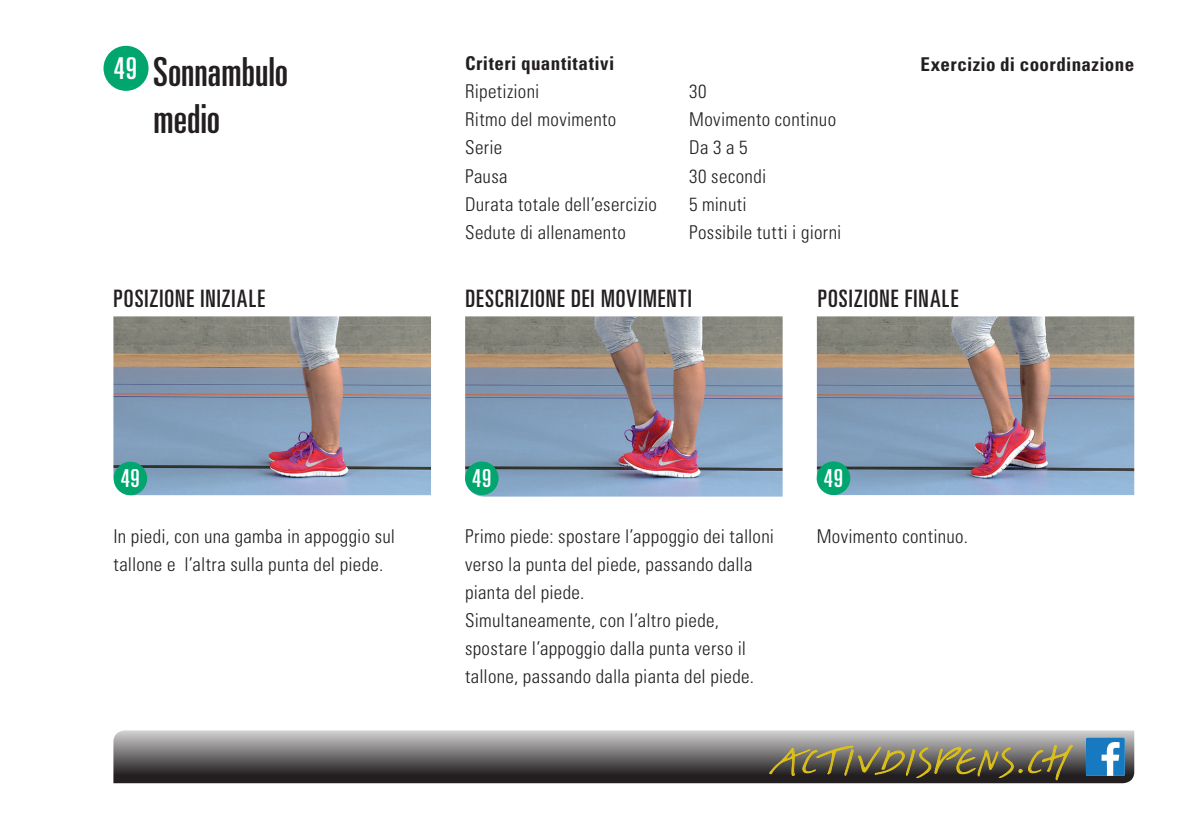
<style>
.page{position:relative;width:1191px;height:840px;background:#fff}
.page>*{position:absolute;margin:0;border:0;box-sizing:border-box;transform-origin:0 0}
.t1{font:ultra-condensed 40px/46.8px "Univers LT Std";color:#231f20}
.t2{font:35.2px "Linotype Belle";letter-spacing:-.02em;color:#dec218}
.t3{font:ultra-condensed 30px "Univers LT Std";color:#fff}
.t4{font:ultra-condensed 24.8px "Univers LT Std";color:#fff}
.t5{font:ultra-condensed 24px "Univers LT Std";letter-spacing:.045em;color:#231f20}
.t6{font:300 condensed 19px/28px "Univers LT Std";letter-spacing:.02em;color:#231f20}
.t7{font:700 condensed 19px "Univers LT Std";letter-spacing:.02em;color:#231f20}
</style>
<div class="page">
<svg style="left:113px;top:730px;width:1021px;height:52px;background:#767475"></svg>
<svg style="left:768px;top:740px;width:306px;height:40px;background:#706a55"></svg>
<svg style="left:1086px;top:737px;width:38px;height:38px"></svg>
<img style="left:465px;top:316px;width:317px;height:180px">
<div style="left:465px;top:461px;width:33px;height:34px;background:#00a66e;border-radius:50%"></div>
<img style="left:817px;top:316px;width:317px;height:179px">
<div style="left:816px;top:461px;width:34px;height:34px;background:#00a66e;border-radius:50%"></div>
<div style="left:103px;top:46px;width:45px;height:45px;background:#00a66e;border-radius:50%"></div>
<img style="left:113px;top:316px;width:318px;height:179px">
<div style="left:114px;top:461px;width:33px;height:34px;background:#00a66e;border-radius:50%"></div>
<h3 class="t3" style="left:114px;top:51px;width:25px">49</h3>
<h1 class="t1" style="left:153px;top:48px;width:137px">Sonnambulo medio</h1>
<p class="t7" style="left:465px;top:52px;width:151px">Criteri quantitativi</p>
<p class="t6" style="left:465px;top:78px;width:76px">Ripetizioni</p>
<p class="t6" style="left:689px;top:78px;width:19px">30</p>
<p class="t6" style="left:465px;top:106px;width:153px">Ritmo del movimento</p>
<p class="t6" style="left:689px;top:106px;width:148px">Movimento continuo</p>
<p class="t6" style="left:465px;top:134px;width:39px">Serie</p>
<p class="t6" style="left:689px;top:134px;width:60px">Da 3 a 5</p>
<p class="t6" style="left:465px;top:162px;width:44px">Pausa</p>
<p class="t6" style="left:689px;top:162px;width:79px">30 secondi</p>
<p class="t6" style="left:465px;top:190px;width:193px">Durata totale dell’esercizio</p>
<p class="t6" style="left:689px;top:190px;width:59px">5 minuti</p>
<p class="t6" style="left:465px;top:218px;width:162px">Sedute di allenamento</p>
<p class="t6" style="left:689px;top:218px;width:154px">Possibile tutti i giorni</p>
<p class="t7" style="left:920px;top:52px;width:215px">Exercizio di coordinazione</p>
<p class="t5" style="left:113px;top:284px;width:153px">POSIZIONE INIZIALE</p>
<p class="t5" style="left:465px;top:284px;width:228px">DESCRIZIONE DEI MOVIMENTI</p>
<p class="t5" style="left:817px;top:284px;width:142px">POSIZIONE FINALE</p>
<h3 class="t4" style="left:121px;top:464px;width:21px">49</h3>
<p class="t6" style="left:113px;top:522px;width:283px">In piedi, con una gamba in appoggio sul tallone e l’altra sulla punta del piede.</p>
<h3 class="t4" style="left:472px;top:464px;width:21px">49</h3>
<h3 class="t4" style="left:823px;top:464px;width:21px">49</h3>
<p class="t6" style="left:465px;top:522px;width:310px">Primo piede: spostare l’appoggio dei talloni verso la punta del piede, passando dalla pianta del piede.<br>Simultaneamente, con l’altro piede, spostare l’appoggio dalla punta verso il tallone, passando dalla pianta del piede.</p>
<p class="t6" style="left:816px;top:522px;width:153px">Movimento continuo.</p>
<h2 class="t2" style="left:770px;top:744px;width:305px">activdispens.ch</h2>
</div>
